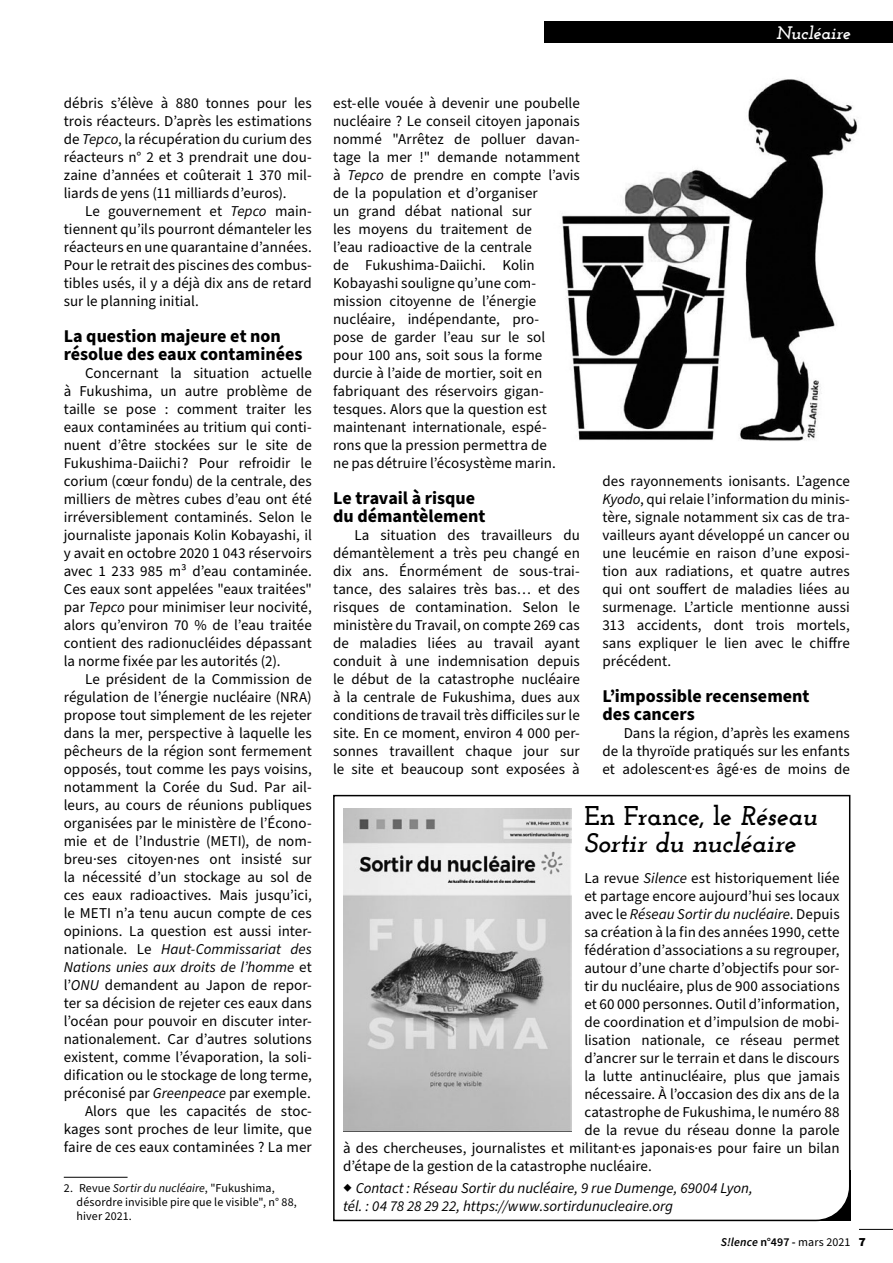
<style>
.page{position:relative;width:893px;height:1263px;background:#fff}
.page>*{position:absolute;margin:0;border:0;box-sizing:border-box;transform-origin:0 0}
.Titre_encart{font:italic 700 27px/27px "Josefin Slab";letter-spacing:-.005em;color:#000}
.Sous-titre{font:700 18px/18px "Source Sans Pro";color:#000}
.SurTitre_rubrique_no{font:italic 700 18px "Josefin Slab";letter-spacing:-.01em;color:#fff}
.Texte{font:15px/18px "Source Sans Pro";color:#000;text-align:justify}
.Texte_ss_grille{font:15px "Source Sans Pro";color:#000}
.Texte_ss_grille-2{font:italic 15px/18px "Source Sans Pro";color:#000}
.Notes{font:12px/14.4px "Source Sans Pro";letter-spacing:.01em;color:#000}
.s1{font-style:italic}
.s2{font-style:normal}
.s3{font-weight:300}
.s4{font-weight:600;font-style:italic}
.s5{font-weight:600}
.s6{font-weight:700;font-size:15px}
</style>
<div class="page">
<hr style="left:859px;top:1229px;width:34px;height:1px;background:#000">
<img style="left:561px;top:79px;width:297px;height:362px">
<hr style="left:64px;top:1177px;width:64px;height:1px;background:#000">
<div style="left:544px;top:21px;width:349px;height:22px;background:#000"></div>
<svg style="left:333px;top:794px;width:518px;height:428px"></svg>
<img style="left:343px;top:808px;width:229px;height:323px">
<p class="SurTitre_rubrique_no" style="left:776px;top:22px;width:76px">Nucléaire</p>
<p class="Texte" style="left:64px;top:95px;width:250px">débris s’élève à 880 tonnes pour les trois réacteurs. D’après les estimations de <span class="s1">Tepco</span>, la récupération du curium des réacteurs n° 2 et 3 prendrait une dou&shy;zaine d’années et coûterait 1 370 mil&shy;liards de yens (11 milliards d’euros).</p>
<p class="Texte" style="left:64px;top:203px;width:250px;text-indent:21px">Le gouvernement et <span class="s1">Tepco</span> main&shy;tiennent qu’ils pourront démanteler les réacteurs en une quarantaine d’années.<br>Pour le retrait des piscines des combus&shy;tibles usés, il y a déjà dix ans de retard sur le planning initial.</p>
<p class="Sous-titre" style="left:64px;top:327px;width:240px">La question majeure et non résolue des eaux contaminées</p>
<p class="Texte" style="left:64px;top:365px;width:250px;text-indent:21px">Concernant la situation actuelle à Fukushima, un autre problème de taille se pose : comment traiter les eaux contaminées au tritium qui conti&shy;nuent d’être stockées sur le site de Fukushima-Daiichi ? Pour refroidir le corium (cœur fondu) de la centrale, des milliers de mètres cubes d’eau ont été irréversiblement contaminés. Selon le journaliste japonais Kolin Kobayashi, il y avait en octobre 2020 1 043 réservoirs avec 1 233 985 m³ d’eau contaminée.<br>Ces eaux sont appelées "eaux traitées" par <span class="s1">Tepco</span> pour minimiser leur nocivité, alors qu’environ 70 % de l’eau traitée contient des radionucléides dépassant la norme fixée par les autorités (2).</p>
<p class="Texte" style="left:64px;top:671px;width:250px;text-indent:21px">Le président de la Commission de régulation de l’énergie nucléaire (NRA) propose tout simplement de les rejeter dans la mer, perspective à laquelle les pêcheurs de la région sont fermement opposés, tout comme les pays voisins, notamment la Corée du Sud. Par ail&shy;leurs, au cours de réunions publiques organisées par le ministère de l’Écono&shy;mie et de l’Industrie (METI), de nom&shy;breu·ses citoyen·nes ont insisté sur la nécessité d’un stockage au sol de ces eaux radioactives. Mais jusqu’ici, le METI n’a tenu aucun compte de ces opinions. La question est aussi inter&shy;nationale. Le <span class="s1">Haut-Commissariat des Nations unies aux droits de l’homme</span> et l’<span class="s1">ONU</span> demandent au Japon de repor&shy;ter sa décision de rejeter ces eaux dans l’océan pour pouvoir en discuter inter&shy;nationalement. Car d’autres solutions existent, comme l’évaporation, la soli&shy;dification ou le stockage de long terme, préconisé par <span class="s1">Greenpeace</span> par exemple.</p>
<p class="Texte" style="left:64px;top:1103px;width:250px;text-indent:21px">Alors que les capacités de stoc&shy;kages sont proches de leur limite, que faire de ces eaux contaminées ? La mer</p>
<p class="Notes" style="left:77px;top:1181px;width:222px;text-indent:-13px">2. Revue <span class="s1">Sortir du nucléaire</span>, "Fukushima, désordre invisible pire que le visible", n° 88, hiver 2021.</p>
<p class="Texte" style="left:333px;top:95px;width:248px;text-align:left">est-elle vouée à devenir une poubelle nucléaire ? Le conseil citoyen japonais nommé "Arrêtez de polluer davan&shy;tage la mer !" demande notamment à <span class="s1">Tepco</span> de prendre en compte l’avis de la population et d’organiser<br>un grand débat national sur<br>les moyens du traitement de<br>l’eau radioactive de la centrale<br>de Fukushima-Daiichi. Kolin<br>Kobayashi souligne qu’une com&shy;mission citoyenne de l’énergie nucléaire, indépendante, pro-<br>pose de garder l’eau sur le sol<br>pour 100 ans, soit sous la forme durcie à l’aide de mortier, soit en fabriquant des réservoirs gigan&shy;tesques. Alors que la question est maintenant internationale, espé-<br>rons que la pression permettra de<br>ne pas détruire l’écosystème marin.</p>
<p class="Sous-titre" style="left:333px;top:489px;width:154px">Le travail à risque du démantèlement</p>
<p class="Texte" style="left:333px;top:527px;width:248px;text-indent:21px">La situation des travailleurs du démantèlement a très peu changé en dix ans. Énormément de sous-trai&shy;tance, des salaires très bas… et des risques de contamination. Selon le ministère du Travail, on compte 269 cas de maladies liées au travail ayant conduit à une indemnisation depuis le début de la catastrophe nucléaire à la centrale de Fukushima, dues aux conditions de travail très difficiles sur le site. En ce moment, environ 4 000 per&shy;sonnes travaillent chaque jour sur le site et beaucoup sont exposées à</p>
<p class="Texte" style="left:602px;top:473px;width:249px">des rayonnements ionisants. L’agence <span class="s1">Kyodo</span>, qui relaie l’information du minis&shy;tère, signale notamment six cas de tra&shy;vailleurs ayant développé un cancer ou une leucémie en raison d’une exposi&shy;tion aux radiations, et quatre autres qui ont souffert de maladies liées au surmenage. L’article mentionne aussi 313 accidents, dont trois mortels, sans expliquer le lien avec le chiffre précédent.</p>
<p class="Sous-titre" style="left:602px;top:687px;width:209px">L’impossible recensement des cancers</p>
<p class="Texte" style="left:602px;top:725px;width:249px;text-indent:21px">Dans la région, d’après les examens de la thyroïde pratiqués sur les enfants et adolescent·es âgé·es de moins de</p>
<p class="Titre_encart" style="left:584px;top:802px;width:235px"><span class="s2">En France, le</span> Réseau<br>Sortir du nucléaire</p>
<p class="Texte_ss_grille" style="left:584px;top:868px;width:257px">La revue <span class="s1">Silence</span> est historiquement liée</p>
<p class="Texte_ss_grille" style="left:584px;top:886px;width:257px">et partage encore aujourd’hui ses locaux</p>
<p class="Texte_ss_grille-2" style="left:584px;top:905px;width:257px"><span class="s2">avec le</span> Réseau Sortir du nucléaire<span class="s2">. Depuis</span></p>
<p class="Texte_ss_grille" style="left:584px;top:922px;width:257px">sa création à la fin des années 1990, cette</p>
<p class="Texte_ss_grille" style="left:584px;top:940px;width:257px">fédération d’associations a su regrouper,</p>
<p class="Texte_ss_grille" style="left:584px;top:958px;width:257px">autour d’une charte d’objectifs pour sor-</p>
<p class="Texte_ss_grille" style="left:584px;top:976px;width:257px">tir du nucléaire, plus de 900 associations</p>
<p class="Texte_ss_grille" style="left:584px;top:994px;width:257px">et 60 000 personnes. Outil d’information,</p>
<p class="Texte_ss_grille" style="left:584px;top:1012px;width:257px">de coordination et d’impulsion de mobi-</p>
<p class="Texte_ss_grille" style="left:584px;top:1030px;width:257px">lisation nationale, ce réseau permet</p>
<p class="Texte_ss_grille" style="left:584px;top:1048px;width:257px">d’ancrer sur le terrain et dans le discours</p>
<p class="Texte_ss_grille" style="left:584px;top:1066px;width:257px">la lutte antinucléaire, plus que jamais</p>
<p class="Texte_ss_grille" style="left:584px;top:1084px;width:257px">nécessaire. À l’occasion des dix ans de la</p>
<p class="Texte_ss_grille" style="left:584px;top:1102px;width:257px">catastrophe de Fukushima, le numéro 88</p>
<p class="Texte_ss_grille" style="left:584px;top:1120px;width:257px">de la revue du réseau donne la parole</p>
<p class="Texte_ss_grille" style="left:343px;top:1138px;width:498px">à des chercheuses, journalistes et militant·es japonais·es pour faire un bilan</p>
<p class="Texte_ss_grille" style="left:343px;top:1156px;width:310px">d’étape de la gestion de la catastrophe nucléaire.</p>
<p class="Texte_ss_grille-2" style="left:343px;top:1180px;width:411px"><span class="s3">◆</span> Contact : Réseau Sortir du nucléaire, 9 rue Dumenge, 69004 Lyon, tél. : 04 78 28 29 22, https://www.sortirdunucleaire.org</p>
<p class="Notes" style="left:721px;top:1235px;width:147px"><span class="s4">S!lence</span> <span class="s5">n°497 -</span> mars 2021 <span class="s6">7</span></p>
</div>
